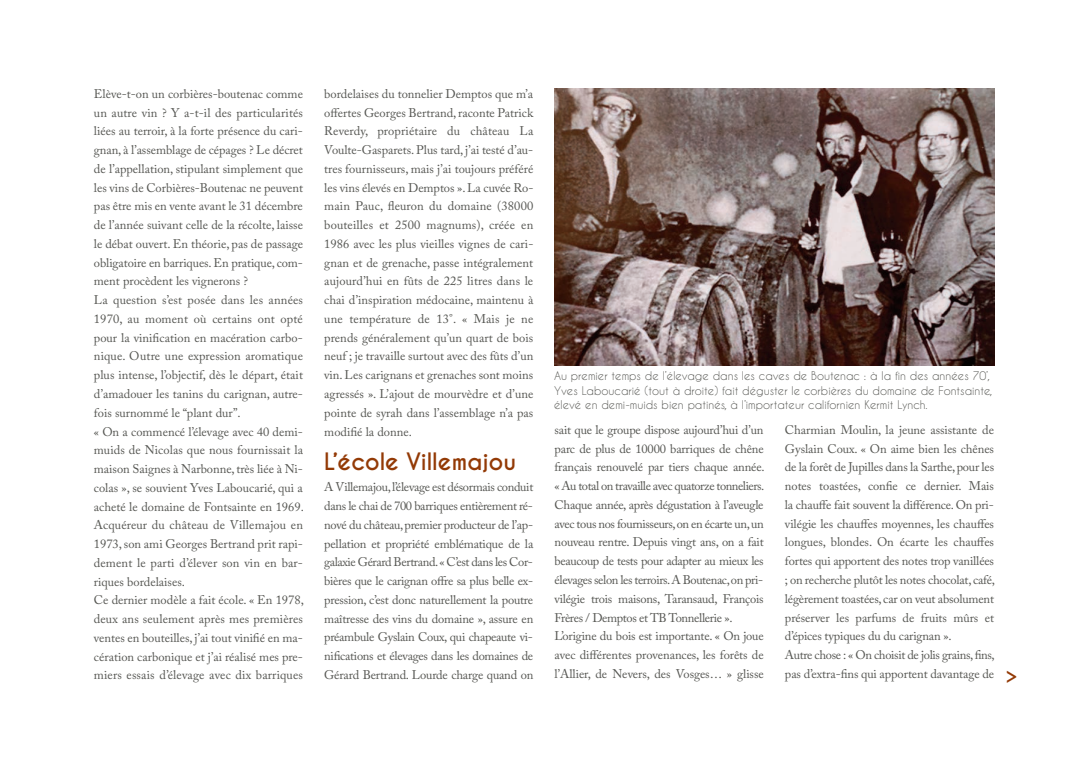
<style>
.page{position:relative;width:1088px;height:780px;background:#fff}
.page>*{position:absolute;margin:0;border:0;box-sizing:border-box;transform-origin:0 0}
.t1{font:600 30px "Adobe Caslon Pro";color:#933a06}
.t2{font:700 22.5px "Caviar Dreams";color:#933a06}
.t3{font:12.5px/18.8px "Adobe Caslon Pro";letter-spacing:-.005em;color:#555652}
.t4{font:11.25px/14.8px "Caviar Dreams";color:#555652}
</style>
<div class="page">
<img style="left:554px;top:89px;width:440px;height:277px">
<p class="t3" style="left:94px;top:86px;width:211px">Elève-t-on un corbières-boutenac comme un autre vin ? Y a-t-il des particularités liées au terroir, à la forte présence du cari&shy;gnan, à l’assemblage de cépages ? Le décret de l’appellation, stipulant simplement que les vins de Corbières-Boutenac ne peuvent pas être mis en vente avant le 31 décembre de l’année suivant celle de la récolte, laisse le débat ouvert. En théorie, pas de passage obligatoire en barriques. En pratique, com&shy;ment procèdent les vignerons ?<br>La question s’est posée dans les années 1970, au moment où certains ont opté pour la vinification en macération carbo&shy;nique. Outre une expression aromatique plus intense, l’objectif, dès le départ, était d’amadouer les tanins du carignan, autre&shy;fois surnommé le “plant dur”.<br>« On a commencé l’élevage avec 40 demi&shy;muids de Nicolas que nous fournissait la maison Saignes à Narbonne, très liée à Ni&shy;colas », se souvient Yves Laboucarié, qui a acheté le domaine de Fontsainte en 1969.<br>Acquéreur du château de Villemajou en 1973, son ami Georges Bertrand prit rapi&shy;dement le parti d’élever son vin en bar&shy;riques bordelaises.<br>Ce dernier modèle a fait école. « En 1978, deux ans seulement après mes premières ventes en bouteilles, j’ai tout vinifié en ma&shy;cération carbonique et j’ai réalisé mes pre&shy;miers essais d’élevage avec dix barriques</p>
<p class="t3" style="left:324px;top:86px;width:211px;text-align:justify">bordelaises du tonnelier Demptos que m’a offertes Georges Bertrand, raconte Patrick Reverdy, propriétaire du château La Voulte-Gasparets. Plus tard, j’ai testé d’au&shy;tres fournisseurs, mais j’ai toujours préféré les vins élevés en Demptos ». La cuvée Ro&shy;main Pauc, fleuron du domaine (38000 bouteilles et 2500 magnums), créée en 1986 avec les plus vieilles vignes de cari&shy;gnan et de grenache, passe intégralement aujourd’hui en fûts de 225 litres dans le chai d’inspiration médocaine, maintenu à une température de 13°. « Mais je ne prends généralement qu’un quart de bois neuf ; je travaille surtout avec des fûts d’un vin. Les carignans et grenaches sont moins agressés ». L’ajout de mourvèdre et d’une pointe de syrah dans l’assemblage n’a pas modifié la donne.</p>
<h2 class="t2" style="left:324px;top:449px;width:193px">L’école Villemajou</h2>
<p class="t3" style="left:324px;top:479px;width:211px;text-align:justify">A Villemajou, l’élevage est désormais conduit dans le chai de 700 barriques entièrement ré&shy;nové du château, premier producteur de l’ap&shy;pellation et propriété emblématique de la galaxie Gérard Bertrand. « C’est dans les Cor&shy;bières que le carignan offre sa plus belle ex&shy;pression, c’est donc naturellement la poutre maîtresse des vins du domaine », assure en préambule Gyslain Coux, qui chapeaute vi&shy;nifications et élevages dans les domaines de Gérard Bertrand. Lourde charge quand on</p>
<p class="t4" style="left:554px;top:368px;width:440px">Au premier temps de l’élevage dans les caves de Boutenac : à la fin des années 70’,<br>Yves Laboucarié (tout à droite) fait déguster le corbières du domaine de Fontsainte, élevé en demi-muids bien patinés, à l’importateur californien Kermit Lynch.</p>
<p class="t3" style="left:555px;top:422px;width:211px">sait que le groupe dispose aujourd’hui d’un parc de plus de 10000 barriques de chêne français renouvelé par tiers chaque année. « Au total on travaille avec quatorze tonneliers.<br>Chaque année, après dégustation à l’aveugle avec tous nos fournisseurs, on en écarte un, un nouveau rentre. Depuis vingt ans, on a fait beaucoup de tests pour adapter au mieux les élevages selon les terroirs. A Boutenac, on pri&shy;vilégie trois maisons, Taransaud, François Frères / Demptos et TB Tonnellerie ».<br>L’origine du bois est importante. « On joue avec différentes provenances, les forêts de l’Allier, de Nevers, des Vosges… » glisse</p>
<p class="t3" style="left:785px;top:422px;width:212px">Charmian Moulin, la jeune assistante de Gyslain Coux. « On aime bien les chênes de la forêt de Jupilles dans la Sarthe, pour les notes toastées, confie ce dernier. Mais la chauffe fait souvent la différence. On pri&shy;vilégie les chauffes moyennes, les chauffes longues, blondes. On écarte les chauffes fortes qui apportent des notes trop vanillées ; on recherche plutôt les notes chocolat, café, légèrement toastées, car on veut absolument préserver les parfums de fruits mûrs et d’épices typiques du du carignan ».<br>Autre chose : « On choisit de jolis grains, fins, pas d’extra-fins qui apportent davantage de</p>
<h1 class="t1" style="left:1004px;top:662px;width:16px">&gt;</h1>
</div>
